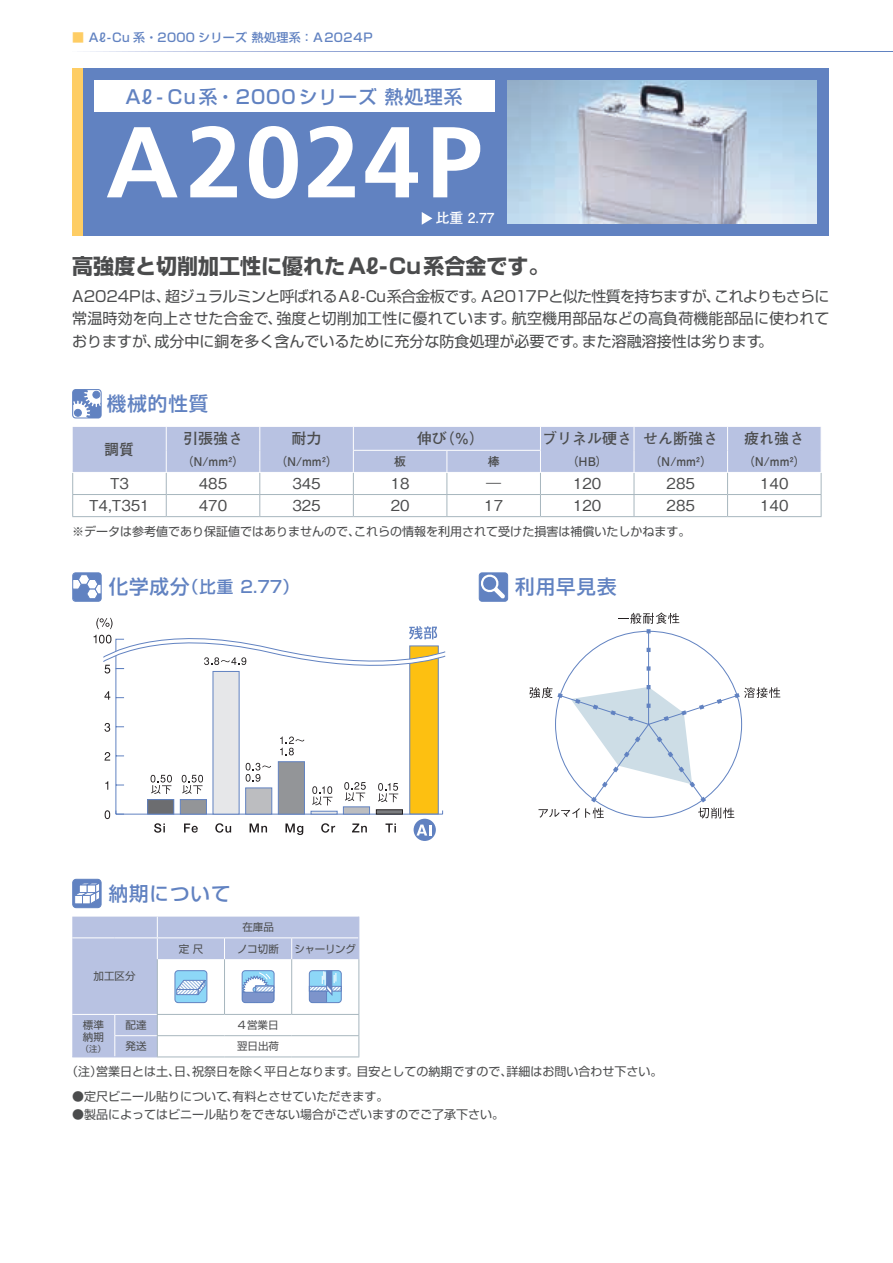
<style>
.page{position:relative;width:893px;height:1263px;background:#fff}
.page>*{position:absolute;margin:0;border:0;box-sizing:border-box;transform-origin:0 0}
.t1{font:700 100.5px "Frutiger LT Std";letter-spacing:.035em;color:#fff}
.t2{font:700 21px "Shin Go Pro";color:#4b4c4d}
.t3{font:500 19.5px "Shin Go Pro";letter-spacing:.05em;color:#6182c1}
.t4{font:500 18.75px "Shin Go Pro";letter-spacing:.05em;color:#6182c1}
.t5{font:500 16.5px "Shin Go Pro";color:#6182c1}
.t6{font:15px/22.5px "Shin Go Pro";color:#4b4c4d;text-align:justify}
.t7{font:500 15px "Gothic BBB Pro";color:#4b4c4d}
.t8{font:700 15px "Futo Go B101 Pro";color:#4b4c4d}
.t9{font:700 13.8px "Futo Go B101 Pro";color:#fff}
.t10{font:12px "Shin Go Pro";color:#4b4c4d}
.t11{font:700 12px "Futo Go B101 Pro";color:#4b4c4d}
.t12{font:500 12px "Shin Go Pro";letter-spacing:.025em;color:#6182c1}
.t13{font:10.5px/12px "Shin Go Pro";color:#4b4c4d}
.t14{font:8.4px "Shin Go Pro";color:#4b4c4d}
.s1{color:#fecd64}
.s2{font-size:19.5px}
</style>
<div class="page">
<svg style="left:83px;top:51px;width:810px;height:1px"></svg>
<div style="left:72px;top:68px;width:757px;height:168px;background:#6182c1"></div>
<div style="left:72px;top:68px;width:11px;height:168px;background:#fecd64"></div>
<div style="left:94px;top:81px;width:401px;height:31px;background:#fff"></div>
<svg style="left:74px;top:391px;width:26px;height:25px"></svg>
<div style="left:72px;top:389px;width:30px;height:29px;border:1px solid #6182c1;border-radius:3px"></div>
<hr style="left:72px;top:516px;width:94px;height:1px;background:#a7b6be">
<hr style="left:166px;top:516px;width:94px;height:1px;background:#a7b6be">
<hr style="left:260px;top:516px;width:93px;height:1px;background:#a7b6be">
<hr style="left:353px;top:516px;width:94px;height:1px;background:#a7b6be">
<hr style="left:447px;top:516px;width:93px;height:1px;background:#a7b6be">
<hr style="left:540px;top:516px;width:94px;height:1px;background:#a7b6be">
<hr style="left:634px;top:516px;width:94px;height:1px;background:#a7b6be">
<hr style="left:728px;top:516px;width:93px;height:1px;background:#a7b6be">
<svg style="left:72px;top:427px;width:750px;height:89px"></svg>
<hr style="left:353px;top:450px;width:94px;height:1px;background:#fff">
<hr style="left:447px;top:450px;width:94px;height:1px;background:#fff">
<hr style="left:72px;top:472px;width:94px;height:1px;background:#fff">
<hr style="left:166px;top:472px;width:94px;height:1px;background:#fff">
<hr style="left:260px;top:472px;width:93px;height:1px;background:#fff">
<hr style="left:353px;top:472px;width:94px;height:1px;background:#fff">
<hr style="left:447px;top:472px;width:93px;height:1px;background:#fff">
<hr style="left:540px;top:472px;width:94px;height:1px;background:#fff">
<hr style="left:634px;top:472px;width:94px;height:1px;background:#fff">
<hr style="left:728px;top:472px;width:93px;height:1px;background:#fff">
<svg style="left:74px;top:574px;width:26px;height:26px"></svg>
<div style="left:72px;top:572px;width:30px;height:30px;border:1px solid #6182c1;border-radius:3px"></div>
<div style="left:479px;top:573px;width:29px;height:28px;background:#6182c1;border-radius:3px"></div>
<div style="left:479px;top:572px;width:29px;height:30px;border:1px solid #6182c1;border-radius:3px"></div>
<svg style="left:479px;top:572px;width:26px;height:27px"></svg>
<svg style="left:529px;top:612px;width:251px;height:206px"></svg>
<svg style="left:414px;top:819px;width:22px;height:22px"></svg>
<svg style="left:94px;top:618px;width:352px;height:217px"></svg>
<div style="left:73px;top:879px;width:28px;height:29px;background:#6182c1;border-radius:4px"></div>
<div style="left:72px;top:879px;width:30px;height:29px;border:1px solid #6182c1;border-radius:4px"></div>
<svg style="left:72px;top:882px;width:30px;height:23px"></svg>
<svg style="left:72px;top:916px;width:287px;height:141px"></svg>
<div style="left:309px;top:970px;width:33px;height:33px;border:1px solid #6182c1;border-radius:3px"></div>
<svg style="left:422px;top:212px;width:10px;height:13px"></svg>
<img style="left:507px;top:81px;width:309px;height:142px">
<p class="t12" style="left:72px;top:28px;width:302px"><span class="s1">■</span> Aℓ-Cu 系・2000 シリーズ 熱処理系：A2024P</p>
<h3 class="t4" style="left:125px;top:81px;width:339px">Aℓ- Cu 系・2000 シリーズ 熱処理系</h3>
<h1 class="t1" style="left:106px;top:103px;width:378px">A2024P</h1>
<p class="t9" style="left:436px;top:207px;width:60px">比重 2.77</p>
<h2 class="t2" style="left:72px;top:249px;width:479px">高強度と切削加工性に優れたAℓ-Cu系合金です。</h2>
<p class="t6" style="left:72px;top:283px;width:759px">A2024Pは、超ジュラルミンと呼ばれるAℓ-Cu系合金板です。A2017Pと似た性質を持ちますが、これよりもさらに常温時効を向上させた合金で、強度と切削加工性に優れています。航空機用部品などの高負荷機能部品に使われておりますが、成分中に銅を多く含んでいるために充分な防食処理が必要です。また溶融溶接性は劣ります。</p>
<h3 class="t3" style="left:107px;top:388px;width:103px">機械的性質</h3>
<p class="t8" style="left:104px;top:438px;width:31px">調質</p>
<p class="t8" style="left:183px;top:427px;width:62px">引張強さ</p>
<p class="t8" style="left:292px;top:427px;width:31px">耐力</p>
<p class="t8" style="left:417px;top:427px;width:69px">伸び（％）</p>
<p class="t8" style="left:542px;top:427px;width:178px">ブリネル硬さ せん断強さ</p>
<p class="t8" style="left:744px;top:427px;width:61px">疲れ強さ</p>
<p class="t11" style="left:181px;top:452px;width:65px">（N/mm²）</p>
<p class="t11" style="left:275px;top:452px;width:65px">（N/mm²）</p>
<p class="t11" style="left:394px;top:452px;width:13px">板</p>
<p class="t11" style="left:488px;top:452px;width:13px">棒</p>
<p class="t11" style="left:567px;top:452px;width:43px">（HB）</p>
<p class="t11" style="left:649px;top:452px;width:65px">（N/mm²）</p>
<p class="t11" style="left:743px;top:452px;width:65px">（N/mm²）</p>
<p class="t7" style="left:110px;top:471px;width:20px">T3</p>
<p class="t7" style="left:199px;top:471px;width:30px">485</p>
<p class="t7" style="left:292px;top:471px;width:30px">345</p>
<p class="t7" style="left:391px;top:471px;width:20px">18</p>
<p class="t7" style="left:486px;top:471px;width:16px">―</p>
<p class="t7" style="left:573px;top:471px;width:30px">120</p>
<p class="t7" style="left:667px;top:471px;width:30px">285</p>
<p class="t7" style="left:760px;top:471px;width:30px">140</p>
<p class="t7" style="left:89px;top:494px;width:62px">T4,T351</p>
<p class="t7" style="left:199px;top:494px;width:30px">470</p>
<p class="t7" style="left:292px;top:494px;width:30px">325</p>
<p class="t7" style="left:391px;top:494px;width:20px">20</p>
<p class="t7" style="left:484px;top:494px;width:20px">17</p>
<p class="t7" style="left:573px;top:494px;width:30px">120</p>
<p class="t7" style="left:667px;top:494px;width:30px">285</p>
<p class="t7" style="left:760px;top:494px;width:30px">140</p>
<p class="t10" style="left:72px;top:522px;width:620px">※データは参考値であり保証値ではありませんので、これらの情報を利用されて受けた損害は補償いたしかねます。</p>
<h3 class="t5" style="left:109px;top:573px;width:192px"><span class="s2">化学成分</span>（比重 2.77）</h3>
<h3 class="t3" style="left:515px;top:571px;width:103px">利用早見表</h3>
<h3 class="t3" style="left:109px;top:877px;width:123px">納期について</h3>
<p class="t13" style="left:242px;top:920px;width:33px">在庫品</p>
<p class="t13" style="left:94px;top:969px;width:43px">加工区分</p>
<p class="t13" style="left:179px;top:941px;width:26px">定 尺</p>
<p class="t13" style="left:237px;top:941px;width:44px">ノコ切断</p>
<p class="t13" style="left:295px;top:941px;width:63px">シャーリング</p>
<p class="t13" style="left:126px;top:1018px;width:22px">配達</p>
<p class="t13" style="left:238px;top:1018px;width:42px">4営業日</p>
<p class="t13" style="left:126px;top:1039px;width:22px">発送</p>
<p class="t13" style="left:237px;top:1039px;width:43px">翌日出荷</p>
<p class="t10" style="left:66px;top:1062px;width:598px">（注）営業日とは土、日、祝祭日を除く平日となります。目安としての納期ですので、詳細はお問い合わせ下さい。</p>
<p class="t10" style="left:72px;top:1086px;width:318px">●定尺ビニール貼りについて、有料とさせていただきます。</p>
<p class="t10" style="left:72px;top:1104px;width:434px">●製品によってはビニール貼りをできない場合がございますのでご了承下さい。</p>
<p class="t13" style="left:83px;top:1018px;width:23px">標準納期</p>
<p class="t14" style="left:81px;top:1042px;width:27px">（注）</p>
</div>
